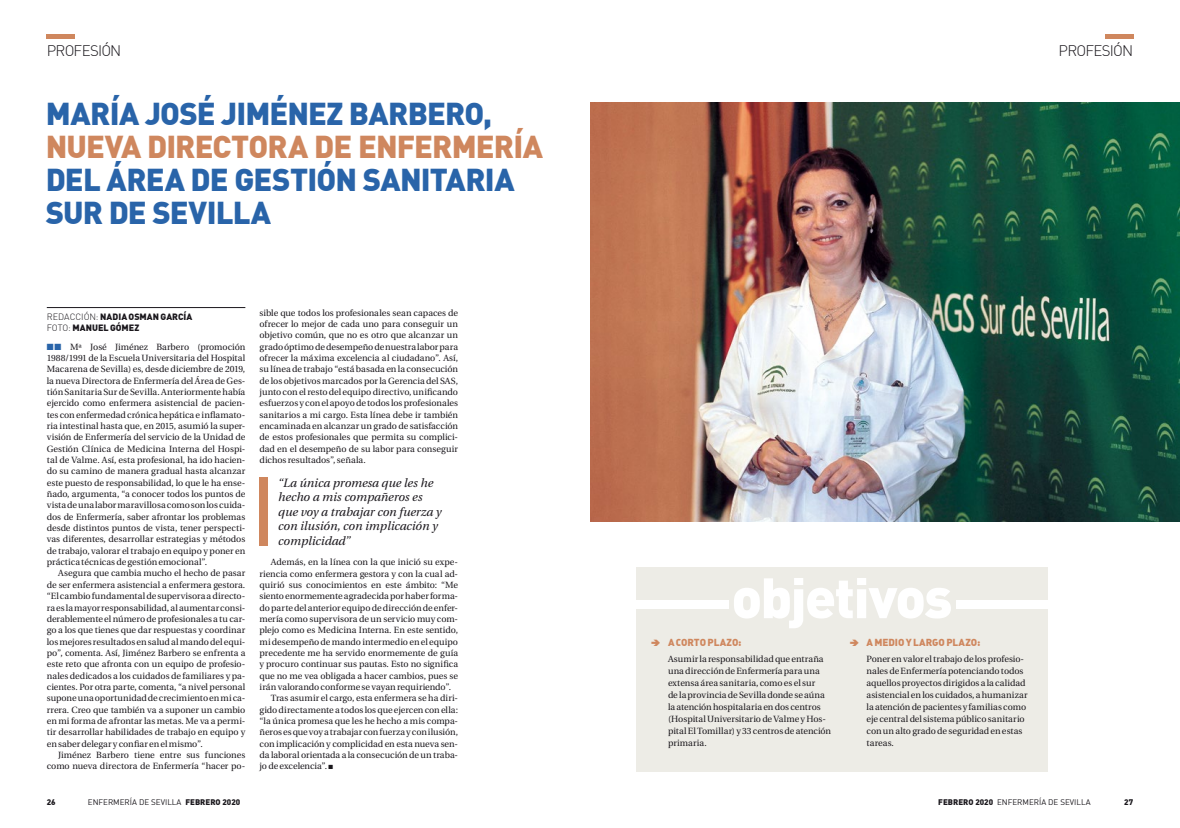
<style>
.page{position:relative;width:1180px;height:828px;background:#fff}
.page>*{position:absolute;margin:0;border:0;box-sizing:border-box;transform-origin:0 0}
.t1{font:900 56px "DIN";letter-spacing:-.03em;color:#fff}
.t2{font:900 31px/33px "DIN";letter-spacing:-.025em;color:#2964a9}
.t3{font:900 31px "DIN";letter-spacing:-.025em;color:#cf875e}
.t4{font:300 15px "DIN";letter-spacing:-.05em;color:#1a171c}
.t5{font:italic 12px/14.5px "Utopia";color:#1a171c}
.t6{font:900 10px "DIN Alternate";letter-spacing:-.005em;color:#cf875e}
.t7{font:9px/11.3px "Utopia";letter-spacing:-.005em;color:#1a171c;text-align:justify}
.t8{font:900 9px/11.3px "DIN";color:#1a171c}
.t9{font:8px "DIN";color:#1a171c}
.t10{font:900 8px "DIN";color:#1a171c}
.s1{font-weight:300}
.s2{color:#2964a9}
.s3{font-weight:900}
</style>
<div class="page">
<hr style="left:47px;top:307px;width:198px;height:1px;background:#1a171c">
<img style="left:590px;top:102px;width:589px;height:420px">
<div style="left:259px;top:477px;width:9px;height:68px;background:#cf875e"></div>
<div style="left:636px;top:567px;width:411px;height:204px;background:#edece6"></div>
<hr style="left:47px;top:34px;width:28px;height:4px;background:#cf875e">
<hr style="left:1104px;top:34px;width:28px;height:4px;background:#cf875e">
<h3 class="t4" style="left:47px;top:42px;width:76px">PROFESIÓN</h3>
<h3 class="t4" style="left:1058px;top:42px;width:76px">PROFESIÓN</h3>
<h2 class="t2" style="left:46px;top:95px;width:447px">MARÍA JOSÉ JIMÉNEZ BARBERO,</h2>
<h2 class="t3" style="left:46px;top:126px;width:499px">NUEVA DIRECTORA DE ENFERMERÍA</h2>
<h2 class="t2" style="left:46px;top:161px;width:470px">DEL ÁREA DE GESTIÓN SANITARIA<br>SUR DE SEVILLA</h2>
<p class="t8" style="left:47px;top:310px;width:147px"><span class="s1">REDACCIÓN:</span> NADIA OSMAN GARCÍA<br><span class="s1">FOTO:</span> MANUEL GÓMEZ</p>
<p class="t7" style="left:47px;top:341px;width:200px"><span class="s2">■■</span> Mª José Jiménez Barbero (promoción 1988/1991 de la Escuela Universitaria del Hospital Macarena de Sevilla) es, desde diciembre de 2019, la nueva Directora de Enfermería del Área de Ges&shy;tión Sanitaria Sur de Sevilla. Anteriormente había ejercido como enfermera asistencial de pacien&shy;tes con enfermedad crónica hepática e inflamato&shy;ria intestinal hasta que, en 2015, asumió la super&shy;visión de Enfermería del servicio de la Unidad de Gestión Clínica de Medicina Interna del Hospi&shy;tal de Valme. Así, esta profesional, ha ido hacien&shy;do su camino de manera gradual hasta alcanzar este puesto de responsabilidad, lo que le ha ense&shy;ñado, argumenta, “a conocer todos los puntos de vista de una labor maravillosa como son los cuida&shy;dos de Enfermería, saber afrontar los problemas desde distintos puntos de vista, tener perspecti&shy;vas diferentes, desarrollar estrategias y métodos de trabajo, valorar el trabajo en equipo y poner en práctica técnicas de gestión emocional”.</p>
<p class="t7" style="left:47px;top:568px;width:200px;text-indent:11px">Asegura que cambia mucho el hecho de pasar de ser enfermera asistencial a enfermera gestora. “El cambio fundamental de supervisora a directo&shy;ra es la mayor responsabilidad, al aumentar consi&shy;derablemente el número de profesionales a tu car&shy;go a los que tienes que dar respuestas y coordinar los mejores resultados en salud al mando del equi&shy;po”, comenta. Así, Jiménez Barbero se enfrenta a este reto que afronta con un equipo de profesio&shy;nales dedicados a los cuidados de familiares y pa&shy;cientes. Por otra parte, comenta, “a nivel personal supone una oportunidad de crecimiento en mi ca&shy;rrera. Creo que también va a suponer un cambio en mi forma de afrontar las metas. Me va a permi&shy;tir desarrollar habilidades de trabajo en equipo y en saber delegar y confiar en el mismo”.</p>
<p class="t7" style="left:47px;top:749px;width:200px;text-align:right">Jiménez Barbero tiene entre sus funciones como nueva directora de Enfermería “hacer po-</p>
<p class="t7" style="left:259px;top:307px;width:200px">sible que todos los profesionales sean capaces de ofrecer lo mejor de cada uno para conseguir un objetivo común, que no es otro que alcanzar un grado óptimo de desempeño de nuestra labor para ofrecer la máxima excelencia al ciudadano”. Así, su línea de trabajo “está basada en la consecución de los objetivos marcados por la Gerencia del SAS, junto con el resto del equipo directivo, unificando esfuerzos y con el apoyo de todos los profesionales sanitarios a mi cargo. Esta línea debe ir también encaminada en alcanzar un grado de satisfacción de estos profesionales que permita su complici&shy;dad en el desempeño de su labor para conseguir dichos resultados”, señala.</p>
<h3 class="t5" style="left:278px;top:475px;width:165px">“La única promesa que les he hecho a mis compañeros es que voy a trabajar con fuerza y con ilusión, con implicación y complicidad”</h3>
<p class="t7" style="left:271px;top:556px;width:189px">Además, en la línea con la que inició su expe-</p>
<p class="t7" style="left:259px;top:568px;width:200px">riencia como enfermera gestora y con la cual ad-</p>
<p class="t7" style="left:259px;top:579px;width:200px">quirió sus conocimientos en este ámbito: “Me</p>
<p class="t7" style="left:259px;top:590px;width:200px">siento enormemente agradecida por haber forma-</p>
<p class="t7" style="left:259px;top:602px;width:200px">do parte del anterior equipo de dirección de enfer-</p>
<p class="t7" style="left:259px;top:613px;width:200px">mería como supervisora de un servicio muy com-</p>
<p class="t7" style="left:259px;top:625px;width:200px">plejo como es Medicina Interna. En este sentido,</p>
<p class="t7" style="left:259px;top:636px;width:200px">mi desempeño de mando intermedio en el equipo</p>
<p class="t7" style="left:259px;top:647px;width:200px">precedente me ha servido enormemente de guía</p>
<p class="t7" style="left:259px;top:659px;width:200px">y procuro continuar sus pautas. Esto no significa</p>
<p class="t7" style="left:259px;top:670px;width:200px">que no me vea obligada a hacer cambios, pues se</p>
<p class="t7" style="left:259px;top:681px;width:193px">irán valorando conforme se vayan requiriendo”.</p>
<p class="t7" style="left:271px;top:693px;width:189px">Tras asumir el cargo, esta enfermera se ha diri-</p>
<p class="t7" style="left:259px;top:704px;width:200px">gido directamente a todos los que ejercen con ella:</p>
<p class="t7" style="left:259px;top:715px;width:200px">“la única promesa que les he hecho a mis compa-</p>
<p class="t7" style="left:259px;top:727px;width:200px">ñeros es que voy a trabajar con fuerza y con ilusión,</p>
<p class="t7" style="left:259px;top:738px;width:200px">con implicación y complicidad en esta nueva sen-</p>
<p class="t7" style="left:259px;top:749px;width:200px">da laboral orientada a la consecución de un traba-</p>
<p class="t7" style="left:259px;top:761px;width:75px">jo de excelencia”. ■</p>
<h1 class="t1" style="left:731px;top:560px;width:335px">objetivos——</h1>
<p class="t7" style="left:668px;top:653px;width:165px;line-height:12px;text-align:left">Asumir la responsabilidad que entraña una dirección de Enfermería para una extensa área sanitaria, como es el sur<br>de la provincia de Sevilla donde se aúna la atención hospitalaria en dos centros (Hospital Universitario de Valme y Hos&shy;pital El Tomillar) y 33 centros de atención primaria.</p>
<h1 class="t1" style="left:619px;top:563px;width:113px">——</h1>
<p class="t6" style="left:668px;top:636px;width:75px">A CORTO PLAZO:</p>
<p class="t6" style="left:866px;top:636px;width:115px">A MEDIO Y LARGO PLAZO:</p>
<p class="t7" style="left:866px;top:653px;width:163px;line-height:12px;text-align:left">Poner en valor el trabajo de los profesio&shy;nales de Enfermería potenciando todos aquellos proyectos dirigidos a la calidad asistencial en los cuidados, a humanizar la atención de pacientes y familias como eje central del sistema público sanitario con un alto grado de seguridad en estas tareas.</p>
<p class="t10" style="left:47px;top:797px;width:10px">26</p>
<p class="t9" style="left:88px;top:797px;width:154px">ENFERMERÍA DE SEVILLA <span class="s3">FEBRERO 2020</span></p>
<p class="t9" style="left:938px;top:797px;width:154px"><span class="s3">FEBRERO 2020</span> ENFERMERÍA DE SEVILLA</p>
<p class="t10" style="left:1124px;top:797px;width:10px">27</p>
</div>
